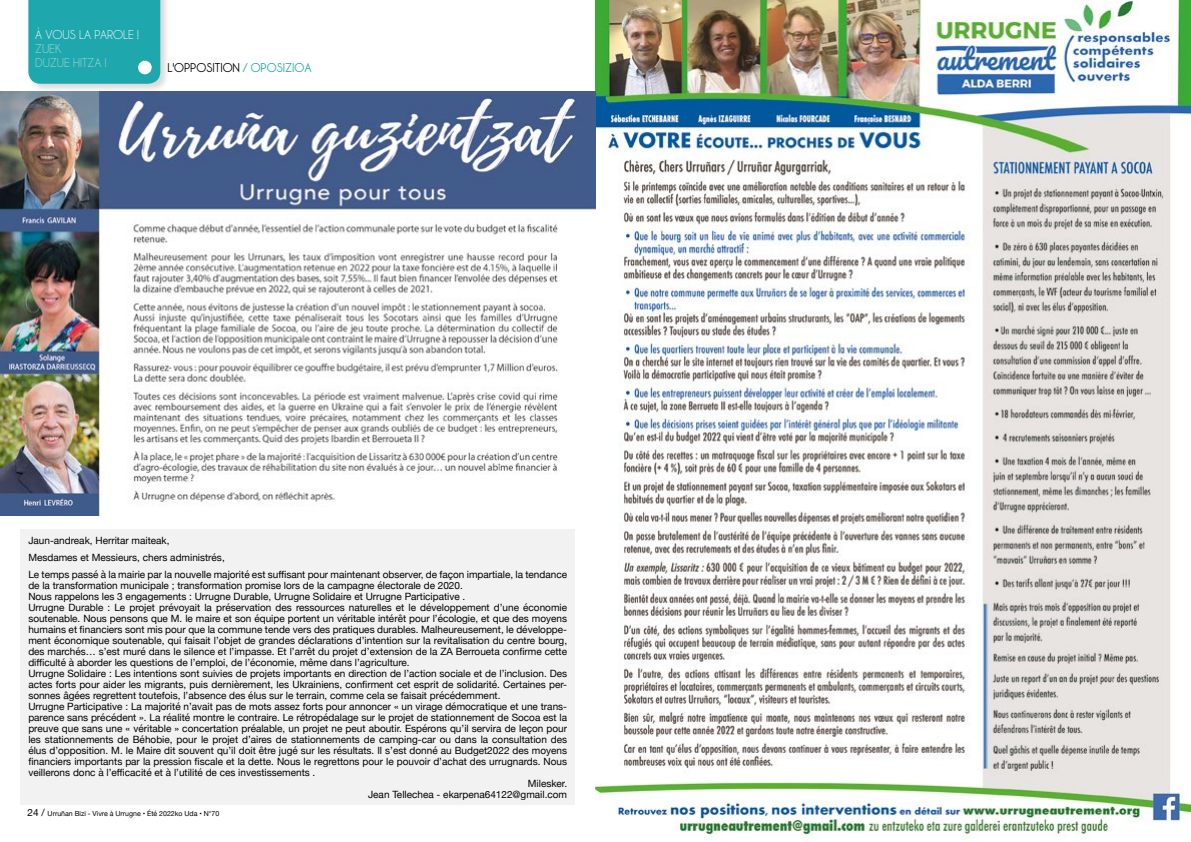
<style>
.page{position:relative;width:1191px;height:842px;background:#fff}
.page>*{position:absolute;margin:0;border:0;box-sizing:border-box;transform-origin:0 0}
.t1{font:700 13px "Champagne&Limousines";color:#000}
.t2{font:13px/14px "Champagne&Limousines";color:#abd8d0}
.t3{font:13px "Champagne&Limousines";color:#fff}
.t4{font:10px/16.7px "Helvetica Neue";color:#000}
.t5{font:7px "Helvetica Neue";color:#000}
.s1{color:#1ea7ac}
.s2{font-size:10px}
</style>
<div class="page">
<div style="left:21px;top:529px;width:554px;height:276px;background:#f2f2f2"></div>
<div style="left:27px;top:0;width:143px;height:94px;background:#000;opacity:.15"></div>
<div style="left:28px;top:0;width:132px;height:84px;background:#1ea7ac"></div>
<div style="left:138px;top:61px;width:14px;height:13px;background:#fff;border-radius:50%"></div>
<img style="left:595px;top:0;width:596px;height:836px">
<img style="left:0;top:91px;width:595px;height:424px">
<h1 class="t3" style="left:35px;top:27px;width:105px">À VOUS LA PAROLE !</h1>
<h1 class="t2" style="left:35px;top:41px;width:73px">ZUEK<br>DUZUE HITZA !</h1>
<h1 class="t1" style="left:168px;top:60px;width:146px">L'OPPOSITION <span class="s1">/ OPOSIZIOA</span></h1>
<p class="t4" style="left:28px;top:533px;width:540px">Jaun-andreak, Herritar maiteak,<br>Mesdames et Messieurs, chers administrés,<br>Le temps passé à la mairie par la nouvelle majorité est suffisant pour maintenant observer, de façon impartiale, la tendance</p>
<p class="t4" style="left:28px;top:577px;width:436px">de la transformation municipale ; transformation promise lors de la campagne électorale de 2020.</p>
<p class="t4" style="left:28px;top:588px;width:438px">Nous rappelons les 3 engagements : Urrugne Durable, Urrugne Solidaire et Urrugne Participative .</p>
<p class="t4" style="left:28px;top:599px;width:540px">Urrugne Durable : Le projet prévoyait la préservation des ressources naturelles et le développement d’une économie</p>
<p class="t4" style="left:28px;top:610px;width:540px">soutenable. Nous pensons que M. le maire et son équipe portent un véritable intérêt pour l’écologie, et que des moyens</p>
<p class="t4" style="left:28px;top:621px;width:540px">humains et financiers sont mis pour que la commune tende vers des pratiques durables. Malheureusement, le développe-</p>
<p class="t4" style="left:28px;top:632px;width:540px">ment économique soutenable, qui faisait l’objet de grandes déclarations d’intention sur la revitalisation du centre bourg,</p>
<p class="t4" style="left:28px;top:643px;width:540px">des marchés… s’est muré dans le silence et l’impasse. Et l’arrêt du projet d’extension de la ZA Berroueta confirme cette</p>
<p class="t4" style="left:28px;top:654px;width:383px">difficulté à aborder les questions de l’emploi, de l’économie, même dans l’agriculture.</p>
<p class="t4" style="left:28px;top:665px;width:540px">Urrugne Solidaire : Les intentions sont suivies de projets importants en direction de l’action sociale et de l’inclusion. Des</p>
<p class="t4" style="left:28px;top:676px;width:540px">actes forts pour aider les migrants, puis dernièrement, les Ukrainiens, confirment cet esprit de solidarité. Certaines per-</p>
<p class="t4" style="left:28px;top:687px;width:473px">sonnes âgées regrettent toutefois, l’absence des élus sur le terrain, comme cela se faisait précédemment.</p>
<p class="t4" style="left:28px;top:698px;width:540px">Urrugne Participative : La majorité n’avait pas de mots assez forts pour annoncer « un virage démocratique et une trans-</p>
<p class="t4" style="left:28px;top:709px;width:540px">parence sans précédent ». La réalité montre le contraire. Le rétropédalage sur le projet de stationnement de Socoa est la</p>
<p class="t4" style="left:28px;top:720px;width:540px">preuve que sans une « véritable » concertation préalable, un projet ne peut aboutir. Espérons qu’il servira de leçon pour</p>
<p class="t4" style="left:28px;top:731px;width:540px">les stationnements de Béhobie, pour le projet d’aires de stationnements de camping-car ou dans la consultation des</p>
<p class="t4" style="left:28px;top:742px;width:540px">élus d’opposition. M. le Maire dit souvent qu’il doit être jugé sur les résultats. Il s’est donné au Budget2022 des moyens</p>
<p class="t4" style="left:28px;top:753px;width:540px">financiers importants par la pression fiscale et la dette. Nous le regrettons pour le pouvoir d’achat des urrugnards. Nous</p>
<p class="t4" style="left:28px;top:764px;width:288px">veillerons donc à l’efficacité et à l’utilité de ces investissements .</p>
<p class="t4" style="left:528px;top:775px;width:41px">Milesker.</p>
<p class="t4" style="left:368px;top:786px;width:200px">Jean Tellechea - ekarpena64122@gmail.com</p>
<p class="t5" style="left:28px;top:808px;width:193px"><span class="s2">24 /</span> Urruñan Bizi - Vivre à Urrugne • Été 2022ko Uda • N°70</p>
</div>
